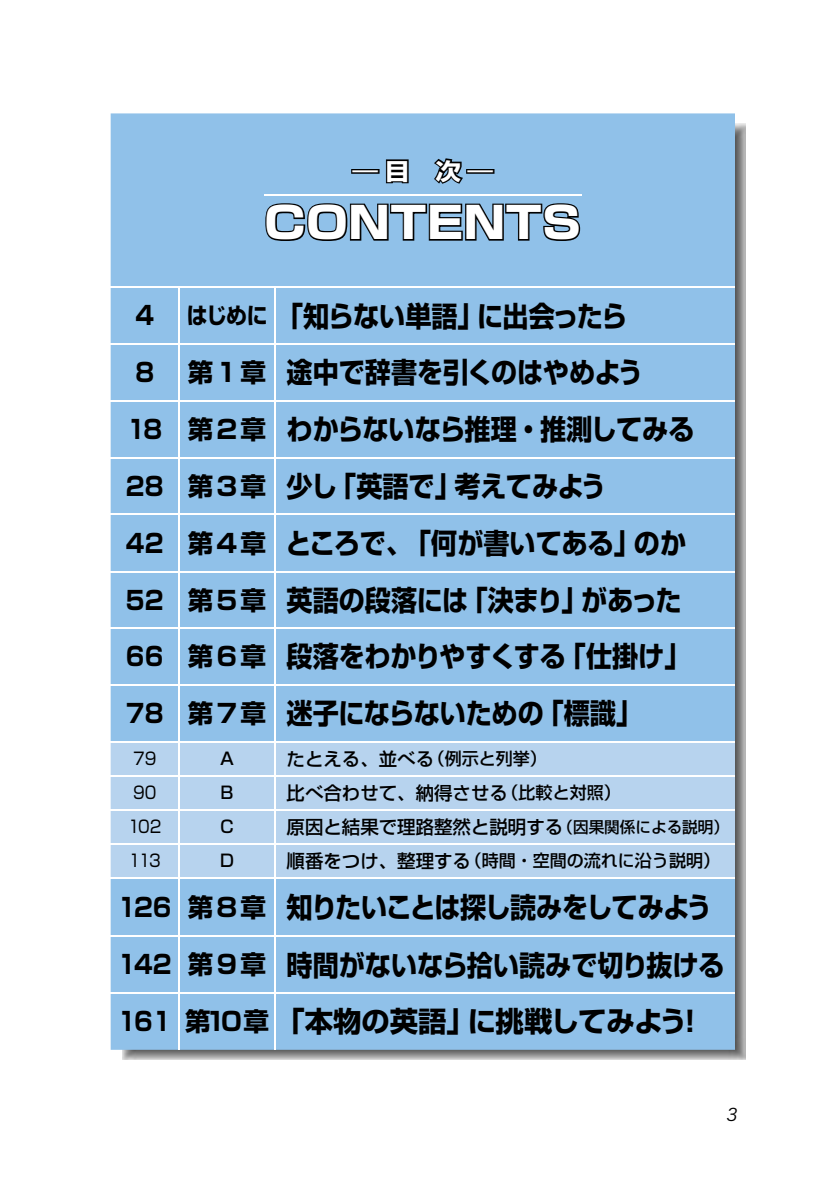
<style>
.page{position:relative;width:840px;height:1191px;background:#fff}
.page>*{position:absolute;margin:0;border:0;box-sizing:border-box;transform-origin:0 0}
.t1{font:800 43.4px "Shin Go Pro";color:#fff;scale:1.11 1}
.t2{font:700 28.4px/56.8px "Shin Go Pro";letter-spacing:-.005em;color:#000;scale:.92 1}
.t3{font:700 28.4px "Shin Go Pro";letter-spacing:-.03em;color:#000;scale:.92 1}
.t4{font:700 25.6px "Shin Go Pro";color:#000;scale:.9 1}
.t5{font:700 23px "Shin Go Pro";color:#fff;scale:1.11 1}
.t6{font:500 18.4px "Shin Go Pro";color:#000}
.t7{font:500 17px "Shin Go Pro";color:#000}
.t8{font:17px "Shin Go Pro";letter-spacing:-.05em;color:#000;scale:.9 1}
.t9{font:17px "Hira Kaku Pro W3";color:#000}
.s1{font-weight:500;font-size:25.6px}
.s2{font-size:22.6px}
.s3{font-size:25.6px}
.s4{font-size:17px}
.s5{font-size:15.6px}
.s6{font-size:18.4px}
</style>
<div class="page">
<img style="left:122px;top:123px;width:623px;height:936px">
<div style="left:111px;top:113px;width:623px;height:936px;background:#90c1e9"></div>
<div style="left:111px;top:742px;width:623px;height:135px;background:#b7d3ee"></div>
<hr style="left:111px;top:287px;width:68px;height:1px;background:#fff">
<hr style="left:179px;top:287px;width:96px;height:1px;background:#fff">
<hr style="left:178px;top:288px;width:1px;height:55px;background:#fff">
<hr style="left:275px;top:287px;width:459px;height:1px;background:#fff">
<hr style="left:274px;top:288px;width:2px;height:55px;background:#fff">
<hr style="left:111px;top:343px;width:68px;height:2px;background:#fff">
<hr style="left:179px;top:343px;width:96px;height:2px;background:#fff">
<hr style="left:178px;top:345px;width:1px;height:55px;background:#fff">
<hr style="left:275px;top:343px;width:459px;height:2px;background:#fff">
<hr style="left:274px;top:345px;width:2px;height:55px;background:#fff">
<hr style="left:111px;top:400px;width:68px;height:1px;background:#fff">
<hr style="left:179px;top:400px;width:96px;height:1px;background:#fff">
<hr style="left:178px;top:401px;width:1px;height:56px;background:#fff">
<hr style="left:275px;top:400px;width:459px;height:1px;background:#fff">
<hr style="left:274px;top:401px;width:2px;height:56px;background:#fff">
<hr style="left:111px;top:457px;width:68px;height:1px;background:#fff">
<hr style="left:179px;top:457px;width:96px;height:1px;background:#fff">
<hr style="left:178px;top:458px;width:1px;height:55px;background:#fff">
<hr style="left:275px;top:457px;width:459px;height:1px;background:#fff">
<hr style="left:274px;top:458px;width:2px;height:55px;background:#fff">
<hr style="left:111px;top:513px;width:68px;height:2px;background:#fff">
<hr style="left:179px;top:513px;width:96px;height:2px;background:#fff">
<hr style="left:178px;top:515px;width:1px;height:56px;background:#fff">
<hr style="left:275px;top:513px;width:459px;height:2px;background:#fff">
<hr style="left:274px;top:515px;width:2px;height:56px;background:#fff">
<hr style="left:111px;top:571px;width:68px;height:1px;background:#fff">
<hr style="left:179px;top:571px;width:96px;height:1px;background:#fff">
<hr style="left:178px;top:572px;width:1px;height:55px;background:#fff">
<hr style="left:275px;top:571px;width:459px;height:1px;background:#fff">
<hr style="left:274px;top:572px;width:2px;height:55px;background:#fff">
<hr style="left:111px;top:627px;width:68px;height:2px;background:#fff">
<hr style="left:179px;top:627px;width:96px;height:2px;background:#fff">
<hr style="left:178px;top:629px;width:1px;height:55px;background:#fff">
<hr style="left:275px;top:627px;width:459px;height:2px;background:#fff">
<hr style="left:274px;top:629px;width:2px;height:55px;background:#fff">
<hr style="left:111px;top:684px;width:68px;height:2px;background:#fff">
<hr style="left:179px;top:684px;width:96px;height:2px;background:#fff">
<hr style="left:178px;top:686px;width:1px;height:55px;background:#fff">
<hr style="left:275px;top:684px;width:459px;height:2px;background:#fff">
<hr style="left:274px;top:686px;width:2px;height:55px;background:#fff">
<hr style="left:111px;top:741px;width:68px;height:1px;background:#fff">
<hr style="left:179px;top:741px;width:96px;height:1px;background:#fff">
<hr style="left:178px;top:742px;width:1px;height:33px;background:#fff">
<hr style="left:275px;top:741px;width:459px;height:1px;background:#fff">
<hr style="left:274px;top:742px;width:2px;height:33px;background:#fff">
<hr style="left:111px;top:775px;width:68px;height:1px;background:#fff">
<hr style="left:179px;top:775px;width:96px;height:1px;background:#fff">
<hr style="left:178px;top:776px;width:1px;height:33px;background:#fff">
<hr style="left:275px;top:775px;width:459px;height:1px;background:#fff">
<hr style="left:274px;top:776px;width:2px;height:33px;background:#fff">
<hr style="left:111px;top:809px;width:68px;height:1px;background:#fff">
<hr style="left:179px;top:809px;width:96px;height:1px;background:#fff">
<hr style="left:178px;top:810px;width:1px;height:33px;background:#fff">
<hr style="left:275px;top:809px;width:459px;height:1px;background:#fff">
<hr style="left:274px;top:810px;width:2px;height:33px;background:#fff">
<hr style="left:111px;top:843px;width:68px;height:1px;background:#fff">
<hr style="left:179px;top:843px;width:96px;height:1px;background:#fff">
<hr style="left:178px;top:844px;width:1px;height:33px;background:#fff">
<hr style="left:275px;top:843px;width:459px;height:1px;background:#fff">
<hr style="left:274px;top:844px;width:2px;height:33px;background:#fff">
<hr style="left:111px;top:877px;width:68px;height:1px;background:#fff">
<hr style="left:179px;top:877px;width:96px;height:1px;background:#fff">
<hr style="left:178px;top:878px;width:1px;height:57px;background:#fff">
<hr style="left:275px;top:877px;width:459px;height:1px;background:#fff">
<hr style="left:274px;top:878px;width:2px;height:57px;background:#fff">
<hr style="left:111px;top:935px;width:68px;height:2px;background:#fff">
<hr style="left:179px;top:935px;width:96px;height:2px;background:#fff">
<hr style="left:178px;top:937px;width:1px;height:55px;background:#fff">
<hr style="left:275px;top:935px;width:459px;height:2px;background:#fff">
<hr style="left:274px;top:937px;width:2px;height:55px;background:#fff">
<hr style="left:111px;top:992px;width:68px;height:1px;background:#fff">
<hr style="left:179px;top:992px;width:96px;height:1px;background:#fff">
<hr style="left:178px;top:993px;width:1px;height:56px;background:#fff">
<hr style="left:275px;top:992px;width:459px;height:1px;background:#fff">
<hr style="left:274px;top:993px;width:2px;height:56px;background:#fff">
<hr style="left:264px;top:194px;width:317px;height:2px;background:#fff">
<div style="left:351px;top:169px;width:28px;height:5px;border:3px solid #000"></div>
<svg style="left:384px;top:158px;width:26px;height:27px"></svg>
<svg style="left:431px;top:156px;width:34px;height:29px"></svg>
<div style="left:466px;top:169px;width:28px;height:5px;border:3px solid #000"></div>
<svg style="left:264px;top:202px;width:317px;height:40px;background:#5e7e98"></svg>
<p class="t5" style="left:352px;top:153px;width:128px"><span class="s1">―</span> 目　次 <span class="s1">―</span></p>
<h1 class="t1" style="left:264px;top:188px;width:287px">CONTENTS</h1>
<p class="t4" style="left:135px;top:295px;width:22px">4</p>
<p class="t3" style="left:187px;top:293px;width:480px"><span class="s2">はじめに</span>「知らない単語」に出会ったら</p>
<p class="t4" style="left:135px;top:352px;width:22px">8</p>
<p class="t2" style="left:126px;top:341px;width:619px;text-indent:62px"><span class="s3">第1章</span> 途中で辞書を引くのはやめよう<br><span class="s3">18 第2章</span> わからないなら推理・推測してみる<br><span class="s3">28 第3章</span> 少し「英語で」考えてみよう<br><span class="s3">42 第4章</span> ところで、「何が書いてある」のか<br><span class="s3">52 第5章</span> 英語の段落には「決まり」があった<br><span class="s3">66 第6章</span> 段落をわかりやすくする「仕掛け」<br><span class="s3">78 第7章</span> 迷子にならないための「標識」</p>
<p class="t8" style="left:133px;top:745px;width:27px">79</p>
<p class="t7" style="left:220px;top:745px;width:15px">A</p>
<p class="t6" style="left:286px;top:743px;width:262px">たとえる、並べる<span class="s4">（例示と列挙）</span></p>
<p class="t8" style="left:133px;top:779px;width:27px">90</p>
<p class="t7" style="left:220px;top:779px;width:14px">B</p>
<p class="t6" style="left:286px;top:777px;width:335px">比べ合わせて、納得させる<span class="s4">（比較と対照）</span></p>
<p class="t8" style="left:128px;top:813px;width:39px">102</p>
<p class="t7" style="left:220px;top:813px;width:15px">C</p>
<p class="t6" style="left:286px;top:811px;width:444px">原因と結果で理路整然と説明する<span class="s5">（因果関係による説明）</span></p>
<p class="t8" style="left:129px;top:847px;width:37px">113</p>
<p class="t7" style="left:220px;top:847px;width:15px">D</p>
<p class="t7" style="left:286px;top:847px;width:434px"><span class="s6">順番をつけ、整理する</span>（時間・空間の流れに沿う説明）</p>
<p class="t2" style="left:118px;top:875px;width:660px"><span class="s3">126 第 8 章</span> 知りたいことは探し読みをしてみよう<br><span class="s3">142 第9章</span> 時間がないなら拾い読みで切り抜ける<br><span class="s3">161 第10章</span>「本物の英語」に挑戦してみよう！</p>
<p class="t9" style="left:726px;top:1099px;width:13px">3</p>
</div>
